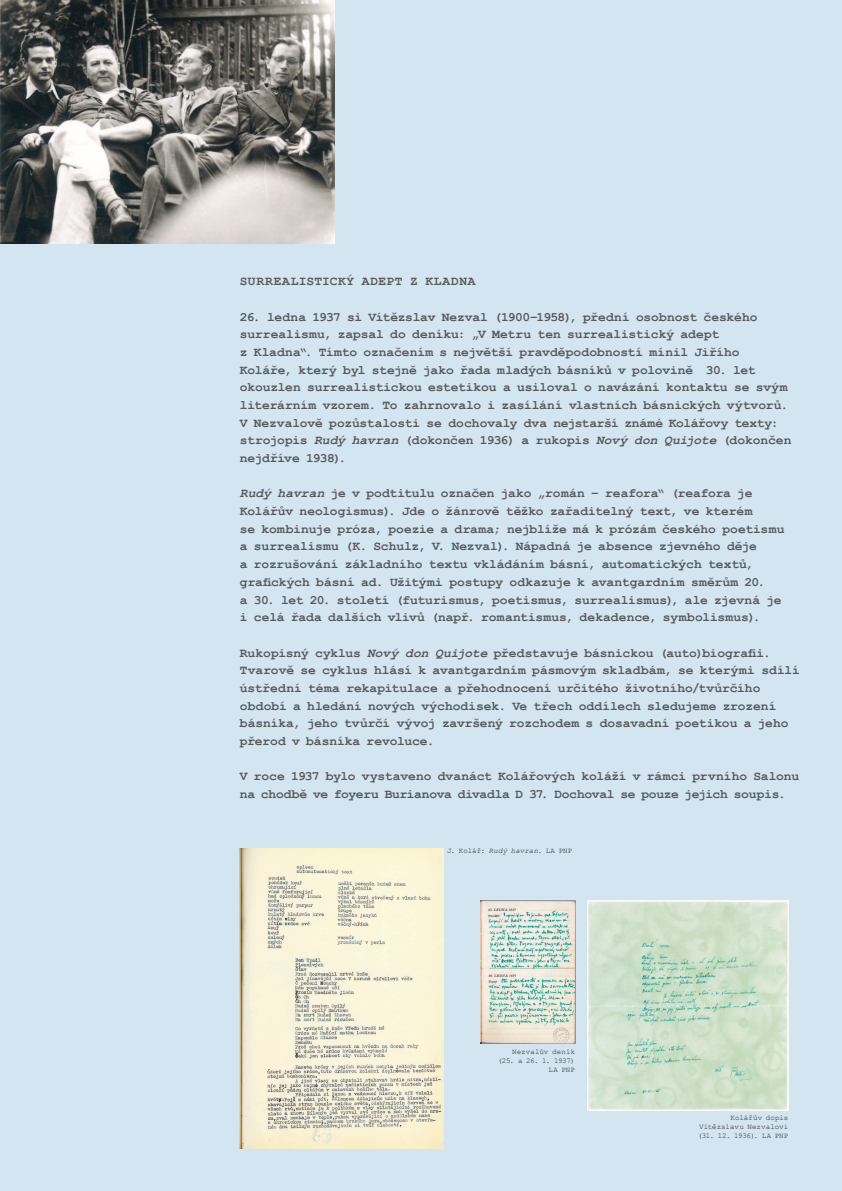
<style>
.page{position:relative;width:842px;height:1191px;background:#d3e5f1}
.page>*{position:absolute;margin:0;border:0;box-sizing:border-box;transform-origin:0 0}
.text{font:700 12.9px/17.7px "Courier New";letter-spacing:-.005em;color:#57585a}
.text-2{font:700 12.9px "Courier New";letter-spacing:.045em;color:#57585a}
.popiska{font:7.5px/9.2px "Courier New";letter-spacing:.005em;color:#231f20;text-align:right}
.popiska-2{font:7.5px "Courier New";letter-spacing:-.035em;color:#231f20}
.s1{font-style:italic}
</style>
<div class="page">
<img style="left:0;top:0;width:335px;height:243px">
<img style="left:240px;top:848px;width:204px;height:300px">
<img style="left:588px;top:900px;width:201px;height:210px">
<img style="left:480px;top:900px;width:95px;height:143px">
<p class="text-2" style="left:240px;top:273px;width:237px">SURREALISTICKÝ ADEPT Z KLADNA</p>
<p class="text" style="left:240px;top:307px;width:553px">26. ledna 1937 si Vítězslav Nezval (1900–1958), přední osobnost českého surrealismu, zapsal do deníku: „V Metru ten surrealistický adept<br>z Kladna“. Tímto označením s největší pravděpodobností mínil Jiřího Koláře, který byl stejně jako řada mladých básníků v polovině 30. let okouzlen surrealistickou estetikou a usiloval o navázání kontaktu se svým literárním vzorem. To zahrnovalo i zasílání vlastních básnických výtvorů.<br>V Nezvalově pozůstalosti se dochovaly dva nejstarší známé Kolářovy texty: strojopis <span class="s1">Rudý havran</span> (dokončen 1936) a rukopis <span class="s1">Nový don Quijote</span> (dokončen nejdříve 1938).</p>
<p class="text" style="left:240px;top:484px;width:546px"><span class="s1">Rudý havran</span> je v podtitulu označen jako „román – reafora“ (reafora je Kolářův neologismus). Jde o žánrově těžko zařaditelný text, ve kterém<br>se kombinuje próza, poezie a drama; nejblíže má k prózám českého poetismu a surrealismu (K. Schulz, V. Nezval). Nápadná je absence zjevného děje<br>a rozrušování základního textu vkládáním básní, automatických textů, grafických básní ad. Užitými postupy odkazuje k avantgardním směrům 20.<br>a 30. let 20. století (futurismus, poetismus, surrealismus), ale zjevná je i celá řada dalších vlivů (např. romantismus, dekadence, symbolismus).</p>
<p class="text" style="left:240px;top:643px;width:561px">Rukopisný cyklus <span class="s1">Nový don Quijote</span> představuje básnickou (auto)biografii.<br>Tvarově se cyklus hlásí k avantgardním pásmovým skladbám, se kterými sdílí ústřední téma rekapitulace a přehodnocení určitého životního/tvůrčího období a hledání nových východisek. Ve třech oddílech sledujeme zrození básníka, jeho tvůrčí vývoj završený rozchodem s dosavadní poetikou a jeho přerod v básníka revoluce.</p>
<p class="text" style="left:240px;top:767px;width:561px">V roce 1937 bylo vystaveno dvanáct Kolářových koláží v rámci prvního Salonu na chodbě ve foyeru Burianova divadla D 37. Dochoval se pouze jejich soupis.</p>
<p class="popiska" style="left:447px;top:846px;width:127px">J. Kolář: <span class="s1">Rudý havran</span>. LA PNP</p>
<p class="popiska" style="left:512px;top:1046px;width:64px">Nezvalův deník</p>
<p class="popiska" style="left:498px;top:1056px;width:79px">(25. a 26. 1. 1937)</p>
<p class="popiska" style="left:549px;top:1065px;width:28px">LA PNP</p>
<p class="popiska" style="left:699px;top:1113px;width:91px">Kolářův dopis<br>Vítězslavu Nezvalovi</p>
<p class="popiska-2" style="left:698px;top:1131px;width:92px">(31. 12. 1936). LA PNP</p>
</div>
